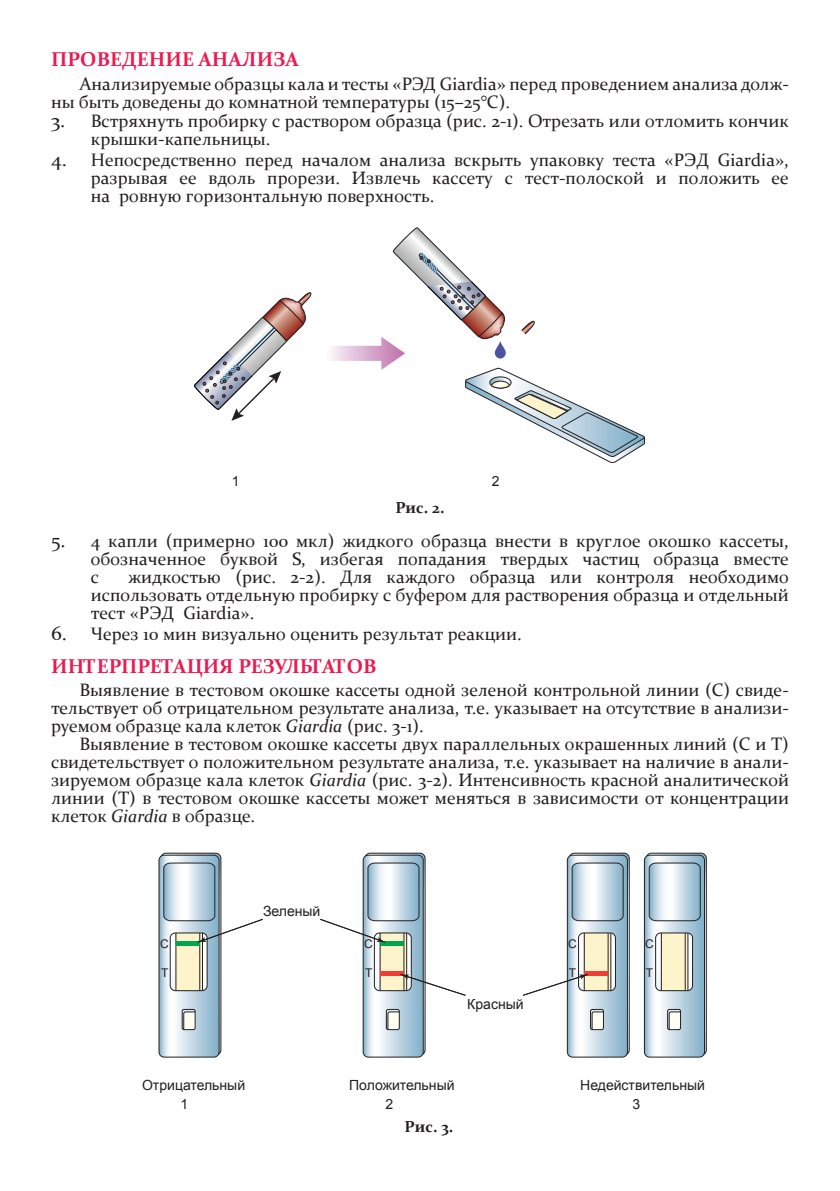
<style>
.page{position:relative;width:840px;height:1191px;background:#fff}
.page>*{position:absolute;margin:0;border:0;box-sizing:border-box;transform-origin:0 0}
.Подзаголовки{font:700 20px "Constantia";color:#ed184e}
.Текст{font:18px/18px "Constantia";color:#231f20;text-align:justify}
.t1{font:700 16px "Constantia";color:#231f20}
.t2{font:14px "Arial";color:#231f20}
.t3{font:12px "Arial";color:#231f20}
.s1{font-size:20px}
.s2{font-style:italic}
</style>
<div class="page">
<svg style="left:194px;top:292px;width:118px;height:129px"></svg>
<svg style="left:331px;top:228px;width:313px;height:235px"></svg>
<svg style="left:643px;top:853px;width:63px;height:204px"></svg>
<svg style="left:158px;top:853px;width:105px;height:204px"></svg>
<svg style="left:320px;top:853px;width:146px;height:204px"></svg>
<svg style="left:522px;top:853px;width:107px;height:204px"></svg>
<p class="Подзаголовки" style="left:51px;top:45px;width:249px">ПРОВЕДЕНИЕ АНАЛИЗА</p>
<p class="Текст" style="left:51px;top:74px;width:739px;text-indent:28px">Анализируемые образцы кала и тесты «РЭД Giardia» перед проведением анализа долж&shy;ны быть доведены до комнатной температуры (15–25°С).</p>
<p class="Текст" style="left:91px;top:111px;width:699px;text-indent:-40px"><span class="s1">3.</span> Встряхнуть пробирку с раствором образца (рис. 2-1). Отрезать или отломить кончик крышки-капельницы.</p>
<p class="Текст" style="left:91px;top:150px;width:699px;text-indent:-40px"><span class="s1">4.</span> Непосредственно перед началом анализа вскрыть упаковку теста «РЭД Giardia», разрывая ее вдоль прорези. Извлечь кассету с тест-полоской и положить ее на ровную горизонтальную поверхность.</p>
<p class="t2" style="left:232px;top:472px;width:9px">1</p>
<p class="t2" style="left:491px;top:472px;width:9px">2</p>
<p class="t1" style="left:395px;top:496px;width:51px">Рис. 2.</p>
<p class="Текст" style="left:91px;top:531px;width:699px;text-indent:-40px"><span class="s1">5.</span> 4 капли (примерно 100 мкл) жидкого образца внести в круглое окошко кассеты, обозначенное буквой S, избегая попадания твердых частиц образца вместе с</p>
<p class="Текст" style="left:91px;top:567px;width:699px;text-indent:37px">жидкостью (рис. 2-2). Для каждого образца или контроля необходимо использовать отдельную пробирку с буфером для растворения образца и отдельный тест «РЭД Giardia».</p>
<p class="Текст" style="left:51px;top:624px;width:472px"><span class="s1">6.</span> Через 10 мин визуально оценить результат реакции.</p>
<p class="Подзаголовки" style="left:51px;top:652px;width:327px">ИНТЕРПРЕТАЦИЯ РЕЗУЛЬТАТОВ</p>
<p class="Текст" style="left:51px;top:680px;width:739px;text-indent:28px">Выявление в тестовом окошке кассеты одной зеленой контрольной линии (С) свиде&shy;тельствует об отрицательном результате анализа, т.е. указывает на отсутствие в анализи&shy;руемом образце кала клеток <span class="s2">Giardia</span> (рис. 3-1).</p>
<p class="Текст" style="left:51px;top:734px;width:739px;text-indent:28px">Выявление в тестовом окошке кассеты двух параллельных окрашенных линий (С и Т) свидетельствует о положительном результате анализа, т.е. указывает на наличие в анали&shy;зируемом образце кала клеток <span class="s2">Giardia</span> (рис. 3-2). Интенсивность красной аналитической линии (Т) в тестовом окошке кассеты может меняться в зависимости от концентрации клеток <span class="s2">Giardia</span> в образце.</p>
<p class="t3" style="left:160px;top:936px;width:10px">С</p>
<p class="t3" style="left:161px;top:965px;width:9px">T</p>
<p class="t2" style="left:263px;top:902px;width:59px">Зеленый</p>
<p class="t3" style="left:364px;top:936px;width:10px">С</p>
<p class="t3" style="left:365px;top:965px;width:9px">T</p>
<p class="t2" style="left:467px;top:994px;width:58px">Красный</p>
<p class="t3" style="left:568px;top:936px;width:10px">С</p>
<p class="t3" style="left:568px;top:965px;width:9px">T</p>
<p class="t3" style="left:644px;top:936px;width:10px">С</p>
<p class="t3" style="left:645px;top:965px;width:9px">T</p>
<p class="t2" style="left:142px;top:1076px;width:105px">Отрицательный</p>
<p class="t2" style="left:349px;top:1076px;width:107px">Положительный</p>
<p class="t2" style="left:580px;top:1076px;width:126px">Недействительный</p>
<p class="t2" style="left:180px;top:1094px;width:9px">1</p>
<p class="t2" style="left:385px;top:1094px;width:9px">2</p>
<p class="t2" style="left:632px;top:1094px;width:9px">3</p>
<p class="t1" style="left:404px;top:1115px;width:50px">Рис. 3.</p>
</div>
